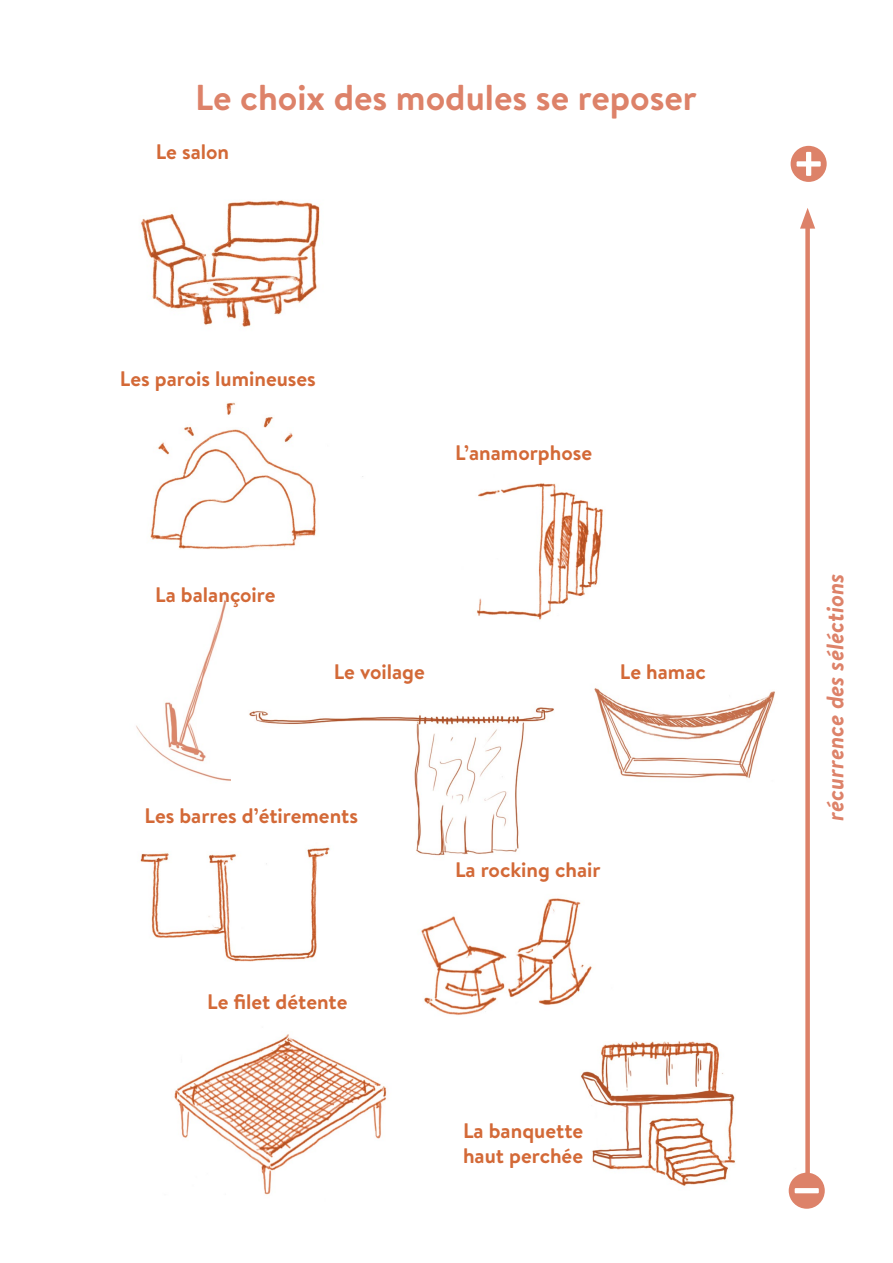
<style>
.page{position:relative;width:893px;height:1263px;background:#fff}
.page>*{position:absolute;margin:0;border:0;box-sizing:border-box;transform-origin:0 0}
.t1{font:700 36px "Brandon Text";color:#dd8269}
.t2{font:italic 700 24px "Brandon Text";color:#dd8269}
.t3{font:700 21px "Brandon Text";color:#d36937}
</style>
<div class="page">
<img style="left:141px;top:200px;width:179px;height:127px">
<img style="left:150px;top:402px;width:213px;height:147px">
<img style="left:477px;top:483px;width:126px;height:137px">
<img style="left:136px;top:598px;width:95px;height:183px">
<img style="left:580px;top:1041px;width:209px;height:152px">
<img style="left:174px;top:1034px;width:213px;height:161px">
<img style="left:594px;top:688px;width:181px;height:91px">
<img style="left:249px;top:707px;width:305px;height:149px">
<img style="left:421px;top:898px;width:171px;height:117px">
<img style="left:140px;top:823px;width:238px;height:139px">
<div style="left:805px;top:220px;width:5px;height:966px;background:#dd8269"></div>
<svg style="left:800px;top:208px;width:15px;height:21px"></svg>
<svg style="left:791px;top:146px;width:36px;height:36px"></svg>
<svg style="left:789px;top:1173px;width:36px;height:36px"></svg>
<p class="t1" style="left:195px;top:73px;width:503px">Le choix des modules se reposer</p>
<p class="t3" style="left:156px;top:137px;width:75px">Le salon</p>
<p class="t3" style="left:120px;top:365px;width:198px">Les parois lumineuses</p>
<p class="t3" style="left:455px;top:438px;width:139px">L’anamorphose</p>
<p class="t3" style="left:155px;top:580px;width:122px">La balançoire</p>
<p class="t3" style="left:334px;top:657px;width:93px">Le voilage</p>
<p class="t3" style="left:620px;top:657px;width:87px">Le hamac</p>
<p class="t3" style="left:145px;top:801px;width:215px">Les barres d’étirements</p>
<p class="t3" style="left:207px;top:987px;width:142px">Le filet détente</p>
<p class="t3" style="left:455px;top:855px;width:147px">La rocking chair</p>
<p class="t3" style="left:463px;top:1116px;width:122px">La banquette</p>
<p class="t3" style="left:463px;top:1141px;width:122px">haut perchée</p>
<p class="t2" style="left:818px;top:821px;width:249px;rotate:-90deg">récurrence des séléctions</p>
</div>
